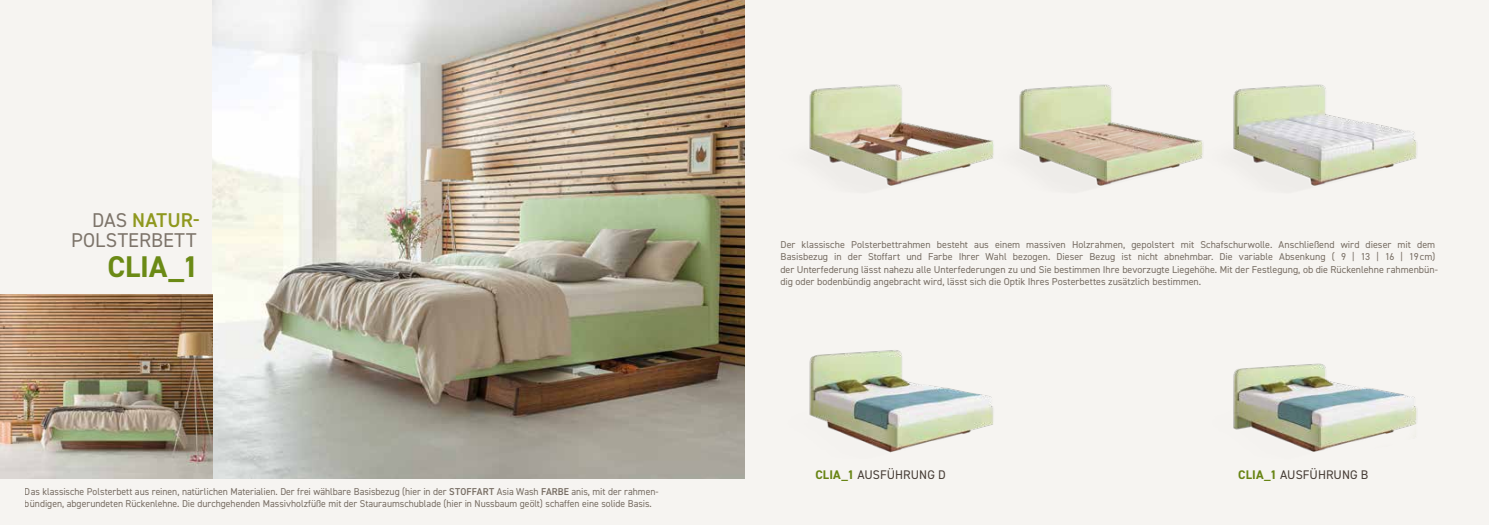
<style>
.page{position:relative;width:1489px;height:525px;background:#fff}
.page>*{position:absolute;margin:0;border:0;box-sizing:border-box;transform-origin:0 0}
.t1{font:700 30px "DIN2014";color:#6b8a15}
.t2{font:20px/20px "DIN2014";letter-spacing:.015em;color:#7d746a;text-align:right}
.t3{font:12.5px "DIN2014";color:#493f39}
.t4{font:10px/12.5px "DIN2014";color:#7d746a}
.s1{font-weight:600;color:#8f981e}
.s2{font-weight:600}
.s3{font-weight:700;color:#6b8a15}
</style>
<div class="page">
<div style="left:0;top:0;width:1488px;height:524px;background:#f6f4f1"></div>
<img style="left:213px;top:0;width:531px;height:478px">
<img style="left:0;top:294px;width:213px;height:184px">
<img style="left:809px;top:84px;width:180px;height:102px">
<img style="left:989px;top:84px;width:213px;height:102px">
<img style="left:1202px;top:84px;width:215px;height:102px">
<img style="left:1233px;top:363px;width:184px;height:89px">
<img style="left:809px;top:350px;width:185px;height:103px">
<h2 class="t2" style="left:71px;top:209px;width:130px">DAS <span class="s1">NATUR-<br></span>POLSTERBETT</h2>
<h1 class="t1" style="left:107px;top:246px;width:93px">CLIA_1</h1>
<p class="t4" style="left:25px;top:484px;width:635px">Das klassische Polsterbett aus reinen, natürlichen Materialien. Der frei wählbare Basisbezug (hier in der <span class="s2">STOFFART</span> Asia Wash <span class="s2">FARBE</span> anis, mit der rahmen&shy;bündigen, abgerundeten Rückenlehne. Die durchgehenden Massivholzfüße mit der Stauraumschublade (hier in Nussbaum geölt) schaffen eine solide Basis.</p>
<p class="t4" style="left:780px;top:238px;width:659px">Der klassische Polsterbettrahmen besteht aus einem massiven Holzrahmen, gepolstert mit Schafschurwolle. Anschließend wird dieser mit dem Basisbezug in der Stoffart und Farbe Ihrer Wahl bezogen. Dieser Bezug ist nicht abnehmbar. Die variable Absenkung ( 9 | 13 | 16 | 19cm) der Unterfederung lässt nahezu alle Unterfederungen zu und Sie bestimmen Ihre bevorzugte Liegehöhe. Mit der Festlegung, ob die Rückenlehne rahmenbün&shy;dig oder bodenbündig angebracht wird, lässt sich die Optik Ihres Posterbettes zusätzlich bestimmen.</p>
<p class="t3" style="left:815px;top:466px;width:132px"><span class="s3">CLIA_1</span> AUSFÜHRUNG D</p>
<p class="t3" style="left:1237px;top:466px;width:132px"><span class="s3">CLIA_1</span> AUSFÜHRUNG B</p>
</div>
